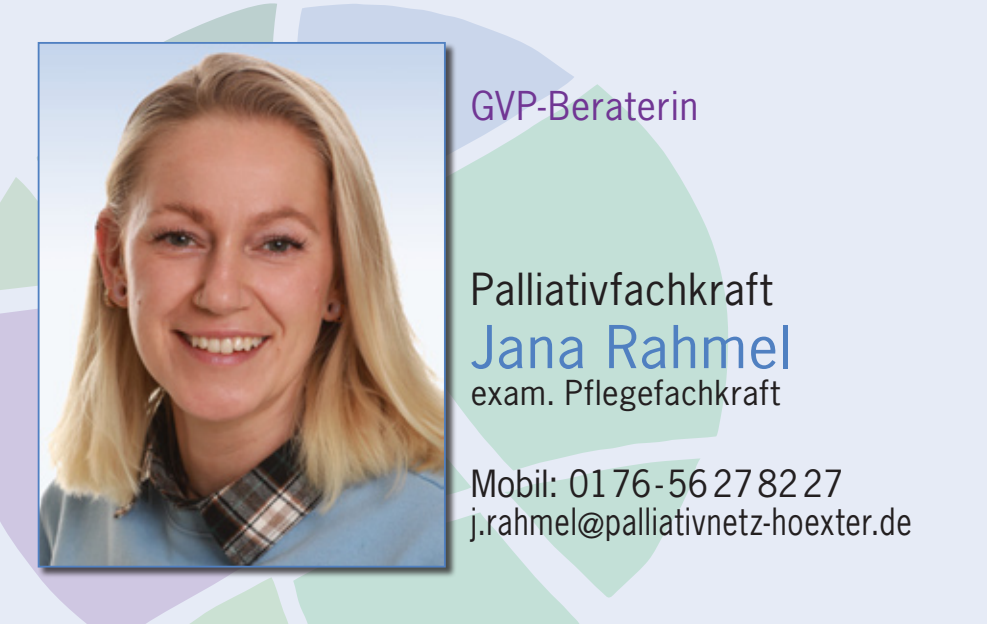
<style>
.page{position:relative;width:987px;height:624px;background:#fff}
.page>*{position:absolute;margin:0;border:0;box-sizing:border-box;transform-origin:0 0}
.t1{font:55.6px "News Gothic Std";letter-spacing:.025em;color:#5080c1;scale:1.05 1}
.t2{font:41.6px "News Gothic Std";letter-spacing:.025em;color:#231f20}
.t3{font:37.6px "News Gothic Std";letter-spacing:.025em;color:#713694}
.t4{font:35.2px/38.4px "News Gothic Std";letter-spacing:.03em;color:#231f20}
.t5{font:32.4px "News Gothic Std";letter-spacing:.02em;color:#231f20}
.s1{font-size:32px}
</style>
<div class="page">
<div style="left:0;top:0;width:986px;height:624px;background:#e6ebf6"></div>
<svg style="left:0;top:177px;width:37px;height:113px;background:#ceded7"></svg>
<svg style="left:35px;top:3px;width:242px;height:264px"></svg>
<svg style="left:297px;top:4px;width:277px;height:80px;fill:#cad6eb"></svg>
<svg style="left:0;top:309px;width:142px;height:315px;fill:#cfc7e2"></svg>
<svg style="left:142px;top:594px;width:146px;height:30px"></svg>
<svg style="left:471px;top:84px;width:257px;height:375px;fill:#c3e0d7"></svg>
<div style="left:297px;top:512px;width:282px;height:112px;background:#c3e0d7"></div>
<svg style="left:502px;top:458px;width:198px;height:141px;fill:#c3e0d7"></svg>
<div style="left:38px;top:42px;width:433px;height:552px;background:#231f20;opacity:.75"></div>
<img style="left:37px;top:41px;width:409px;height:527px">
<p class="t3" style="left:471px;top:81px;width:229px">GVP-Beraterin</p>
<p class="t2" style="left:471px;top:262px;width:303px">Palliativfachkraft</p>
<h1 class="t1" style="left:471px;top:311px;width:307px">Jana Rahmel</h1>
<p class="t5" style="left:471px;top:372px;width:311px">exam. Pflegefachkraft</p>
<p class="t4" style="left:471px;top:464px;width:442px">Mobil: 0176-56278227 j.rahmel<span class="s1">@</span>palliativnetz-hoexter.de</p>
</div>
